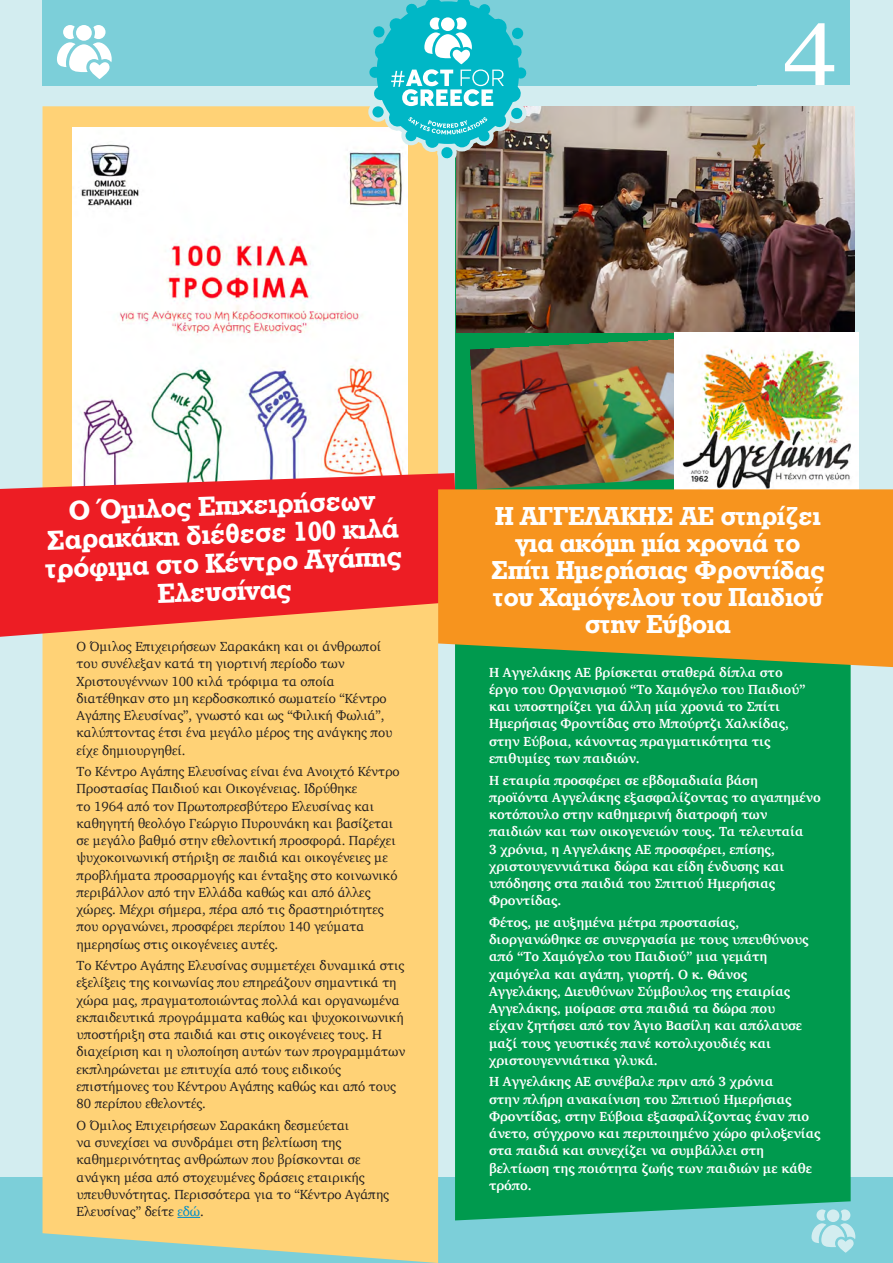
<style>
.page{position:relative;width:893px;height:1263px;background:#d3edf0}
.page>*{position:absolute;margin:0;border:0;box-sizing:border-box;transform-origin:0 0}
.t1{font:97.5px "Georgia";color:#fff}
.t2{font:28.5px/28.5px "UB Rockwell Bold";color:#fff;text-align:center}
.t3{font:27px/27px "UB Rockwell Bold";letter-spacing:-.005em;color:#fff;text-align:center}
.t4{font:13.5px/17.2px "Charter";letter-spacing:-.005em;color:#231f20}
.t5{font:700 13.5px/17.2px "Charter";letter-spacing:-.005em;color:#fff}
.s1{color:#008ec9}
</style>
<div class="page">
<div style="left:0;top:1178px;width:893px;height:85px;background:#7ccfd9"></div>
<div style="left:43px;top:106px;width:395px;height:1157px;background:#ffd276"></div>
<div style="left:455px;top:167px;width:396px;height:1053px;background:#009a4e"></div>
<img style="left:72px;top:127px;width:336px;height:346px">
<img style="left:457px;top:106px;width:398px;height:226px">
<img style="left:470px;top:336px;width:205px;height:153px">
<img style="left:675px;top:332px;width:184px;height:157px">
<svg style="left:177px;top:1217px;width:23px;height:1px"></svg>
<svg style="left:0;top:473px;width:459px;height:164px;background:#ee3a36"></svg>
<svg style="left:438px;top:489px;width:455px;height:178px;background:#e79422"></svg>
<div style="left:43px;top:0;width:807px;height:85px;background:#7ccfd9"></div>
<svg style="left:57px;top:25px;width:55px;height:54px"></svg>
<svg style="left:359px;top:0;width:178px;height:167px"></svg>
<svg style="left:811px;top:1209px;width:44px;height:44px"></svg>
<h1 class="t1" style="left:783px;top:-29px;width:57px">4</h1>
<h2 class="t2" style="left:43px;top:497px;width:358px;rotate:-2deg">Ο Όμιλος Επιχειρήσεων<br>Σαρακάκη διέθεσε 100 κιλά τρόφιμα στο Κέντρο Αγάπης<br>Ελευσίνας</h2>
<p class="t4" style="left:77px;top:638px;width:317px">Ο Όμιλος Επιχειρήσεων Σαρακάκη και οι άνθρωποί του συνέλεξαν κατά τη γιορτινή περίοδο των Χριστουγέννων 100 κιλά τρόφιμα τα οποία διατέθηκαν στο μη κερδοσκοπικό σωματείο “Κέντρο Αγάπης Ελευσίνας”, γνωστό και ως “Φιλική Φωλιά”, καλύπτοντας έτσι ένα μεγάλο μέρος της ανάγκης που είχε δημιουργηθεί.</p>
<p class="t4" style="left:77px;top:763px;width:325px">Tο Κέντρο Αγάπης Ελευσίνας είναι ένα Ανοιχτό Κέντρο Προστασίας Παιδιού και Οικογένειας. Ιδρύθηκε<br>το 1964 από τον Πρωτοπρεσβύτερο Ελευσίνας και καθηγητή θεολόγο Γεώργιο Πυρουνάκη και βασίζεται σε μεγάλο βαθμό στην εθελοντική προσφορά. Παρέχει ψυχοκοινωνική στήριξη σε παιδιά και οικογένειες με προβλήματα προσαρμογής και ένταξης στο κοινωνικό περιβάλλον από την Ελλάδα καθώς και από άλλες χώρες. Μέχρι σήμερα, πέρα από τις δραστηριότητες που οργανώνει, προσφέρει περίπου 140 γεύματα ημερησίως στις οικογένειες αυτές.</p>
<p class="t4" style="left:77px;top:957px;width:330px">Το Κέντρο Αγάπης Ελευσίνας συμμετέχει δυναμικά στις εξελίξεις της κοινωνίας που επηρεάζουν σημαντικά τη χώρα μας, πραγματοποιώντας πολλά και οργανωμένα εκπαιδευτικά προγράμματα καθώς και ψυχοκοινωνική υποστήριξη στα παιδιά και στις οικογένειες τους. Η διαχείριση και η υλοποίηση αυτών των προγραμμάτων εκπληρώνεται με επιτυχία από τους ειδικούς επιστήμονες του Κέντρου Αγάπης καθώς και από τους 80 περίπου εθελοντές.</p>
<p class="t4" style="left:77px;top:1116px;width:314px">Ο Όμιλος Επιχειρήσεων Σαρακάκη δεσμεύεται<br>να συνεχίσει να συνδράμει στη βελτίωση της καθημερινότητας ανθρώπων που βρίσκονται σε ανάγκη μέσα από στοχευμένες δράσεις εταιρικής υπευθυνότητας. Περισσότερα για το “Κέντρο Αγάπης Ελευσίνας” δείτε <span class="s1">εδώ</span>.</p>
<h3 class="t3" style="left:491px;top:503px;width:335px">H ΑΓΓΕΛΑΚΗΣ ΑΕ στηρίζει για ακόμη μία χρονιά το<br>Σπίτι Ημερήσιας Φροντίδας του Χαμόγελου του Παιδιού στην Εύβοια</h3>
<p class="t5" style="left:489px;top:663px;width:318px">Η Αγγελάκης ΑΕ βρίσκεται σταθερά δίπλα στο έργο του Οργανισμού “Το Χαμόγελο του Παιδιού” και υποστηρίζει για άλλη μία χρονιά το Σπίτι Ημερήσιας Φροντίδας στο Μπούρτζι Χαλκίδας, στην Εύβοια, κάνοντας πραγματικότητα τις επιθυμίες των παιδιών.</p>
<p class="t5" style="left:489px;top:771px;width:333px">Η εταιρία προσφέρει σε εβδομαδιαία βάση προϊόντα Αγγελάκης εξασφαλίζοντας το αγαπημένο κοτόπουλο στην καθημερινή διατροφή των παιδιών και των οικογενειών τους. Τα τελευταία<br>3 χρόνια, η Αγγελάκης ΑΕ προσφέρει, επίσης, χριστουγεννιάτικα δώρα και είδη ένδυσης και υπόδησης στα παιδιά του Σπιτιού Ημερήσιας Φροντίδας.</p>
<p class="t5" style="left:489px;top:913px;width:321px">Φέτος, με αυξημένα μέτρα προστασίας, διοργανώθηκε σε συνεργασία με τους υπευθύνους από “Το Χαμόγελο του Παιδιού” μια γεμάτη χαμόγελα και αγάπη, γιορτή. Ο κ. Θάνος Αγγελάκης, Διευθύνων Σύμβουλος της εταιρίας Αγγελάκης, μοίρασε στα παιδιά τα δώρα που είχαν ζητήσει από τον Άγιο Βασίλη και απόλαυσε μαζί τους γευστικές πανέ κοτολιχουδιές και χριστουγεννιάτικα γλυκά.</p>
<p class="t5" style="left:489px;top:1073px;width:333px">Η Αγγελάκης ΑΕ συνέβαλε πριν από 3 χρόνια<br>στην πλήρη ανακαίνιση του Σπιτιού Ημερήσιας Φροντίδας, στην Εύβοια εξασφαλίζοντας έναν πιο άνετο, σύγχρονο και περιποιημένο χώρο φιλοξενίας στα παιδιά και συνεχίζει να συμβάλλει στη βελτίωση της ποιότητα ζωής των παιδιών με κάθε τρόπο.</p>
</div>
